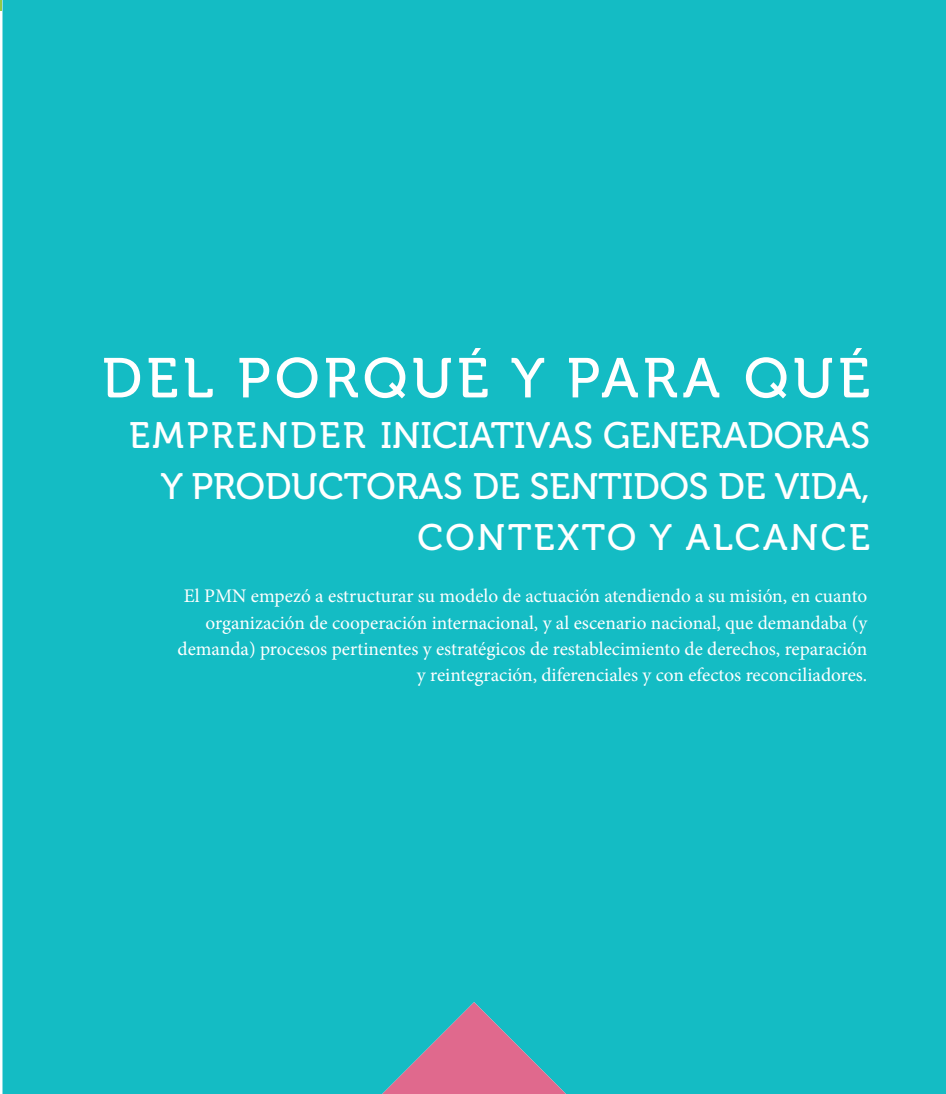
<style>
.page{position:relative;width:946px;height:1094px;background:#fff}
.page>*{position:absolute;margin:0;border:0;box-sizing:border-box;transform-origin:0 0}
.t1{font:56px "Museo 500";color:#fff}
.t2{font:36.75px/50.8px "Museo 500";color:#fff;text-align:right}
.t3{font:19.25px/26.2px "Minion Pro";color:#fff;text-align:right}
</style>
<div class="page">
<div style="left:3px;top:0;width:942px;height:1094px;background:#14bcc4"></div>
<svg style="left:382px;top:1002px;width:184px;height:92px;background:#7a92a8"></svg>
<svg style="left:0;top:0;width:4px;height:11px"></svg>
<h1 class="t1" style="left:102px;top:347px;width:769px">DEL PORQUÉ Y PARA QUÉ</h1>
<h2 class="t2" style="left:129px;top:411px;width:742px">EMPRENDER INICIATIVAS GENERADORAS<br>Y PRODUCTORAS DE SENTIDOS DE VIDA,<br>CONTEXTO Y ALCANCE</h2>
<p class="t3" style="left:177px;top:583px;width:691px">El PMN empezó a estructurar su modelo de actuación atendiendo a su misión, en cuanto organización de cooperación internacional, y al escenario nacional, que demandaba (y demanda) procesos pertinentes y estratégicos de restablecimiento de derechos, reparación y reintegración, diferenciales y con efectos reconciliadores.</p>
</div>
